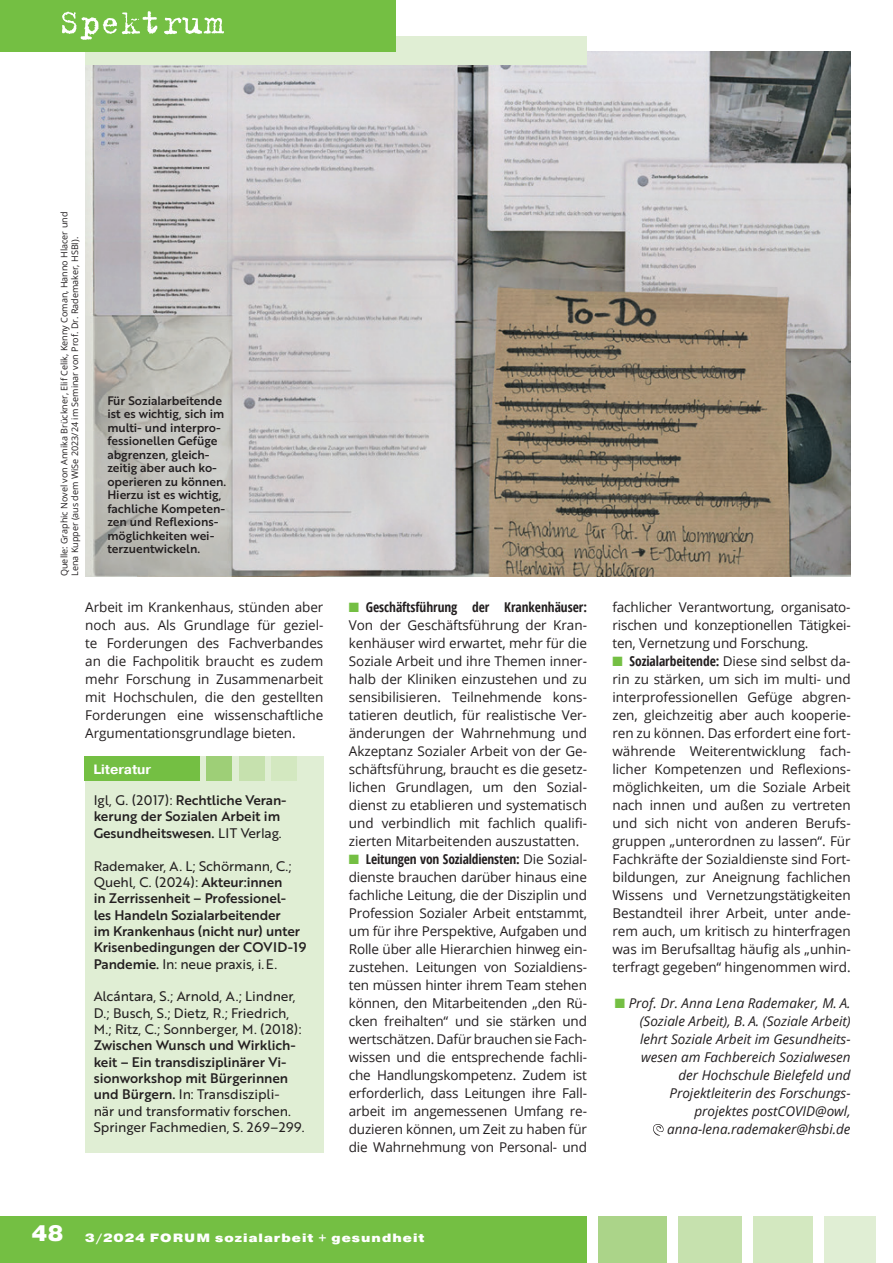
<style>
.page{position:relative;width:893px;height:1263px;background:#fff}
.page>*{position:absolute;margin:0;border:0;box-sizing:border-box;transform-origin:0 0}
.t1{font:13.5px/18px "Open Sans";letter-spacing:-.005em;color:#231f20;text-align:justify}
.t2{font:13.5px/16.4px "Brother 1816 Medium";letter-spacing:-.005em;color:#231f20}
.t3{font:13.5px/16.4px "Brother 1816 Regular";letter-spacing:-.005em;color:#231f20}
.t4{font:italic 13.5px/18px "Open Sans";color:#231f20;text-align:right}
.t5{font:700 13.5px "Pragmatica";color:#fff}
.t6{font:12px/13.5px "Brother 1816 Medium";letter-spacing:-.005em;color:#231f20}
.t7{font:900 12px "Pragmatica Ext";letter-spacing:.09em;color:#fff}
.t8{font:9px/10.8px "Open Sans";color:#231f20}
.s1{color:#74bf43}
.s2{font-weight:700;font-stretch:condensed}
.s3{font-family:"Brother 1816 Regular"}
.s4{font-family:"Brother 1816 Medium"}
.s5{font-family:"Pragmatica";font-size:22.5px}
</style>
<div class="page">
<div style="left:598px;top:1216px;width:68px;height:47px;background:#abd489"></div>
<div style="left:678px;top:1216px;width:64px;height:47px;background:#c6e1ae"></div>
<div style="left:753px;top:1216px;width:60px;height:47px;background:#d3e8c0"></div>
<div style="left:824px;top:1216px;width:51px;height:47px;background:#e0eed4"></div>
<div style="left:0;top:1216px;width:587px;height:47px;background:#74bf43"></div>
<img style="left:85px;top:51px;width:765px;height:525px">
<div style="left:85px;top:756px;width:238px;height:396px;background:#e0eed4"></div>
<div style="left:85px;top:756px;width:115px;height:25px;background:#74bf43"></div>
<div style="left:207px;top:756px;width:25px;height:25px;background:#9ecf77"></div>
<div style="left:239px;top:756px;width:25px;height:25px;background:#c6e1ae"></div>
<div style="left:271px;top:756px;width:25px;height:25px;background:#d3e8c0"></div>
<svg style="left:653px;top:1124px;width:11px;height:12px"></svg>
<div style="left:85px;top:36px;width:502px;height:28px;background:#e0eed4"></div>
<div style="left:0;top:0;width:395px;height:51px;background:#74bf43"></div>
<svg style="left:62px;top:11px;width:162px;height:29px"></svg>
<p class="t8" style="left:59px;top:576px;width:366px;rotate:-90deg">Quelle: Graphic Novel von Annika Brückner, Elif Celik, Kenny Coman, Hanno Hlacer und<br>Lena Kupper (aus dem WiSe 2023/24 im Seminar von Prof. Dr. Rademaker, HSBI).</p>
<p class="t6" style="left:107px;top:393px;width:120px">Für Sozialarbeitende ist es wichtig, sich im multi- und interpro&shy;fessionellen Gefüge abgrenzen, gleich&shy;zeitig aber auch ko&shy;operieren zu können.<br>Hierzu ist es wichtig, fachliche Kompeten&shy;zen und Reflexions&shy;möglichkeiten wei&shy;terzuentwickeln.</p>
<p class="t1" style="left:85px;top:598px;width:240px">Arbeit im Krankenhaus, stünden aber noch aus. Als Grundlage für geziel&shy;te Forderungen des Fachverbandes an die Fachpolitik braucht es zudem mehr Forschung in Zusammenarbeit mit Hochschulen, die den gestellten Forderungen eine wissenschaftliche Argumentationsgrundlage bieten.</p>
<p class="t1" style="left:349px;top:598px;width:240px"><span class="s1">■</span> <span class="s2">Geschäftsführung der Krankenhäuser:<br></span>Von der Geschäftsführung der Kran&shy;kenhäuser wird erwartet, mehr für die Soziale Arbeit und ihre Themen inner&shy;halb der Kliniken einzustehen und zu sensibilisieren. Teilnehmende kons&shy;tatieren deutlich, für realistische Ver&shy;änderungen der Wahrnehmung und Akzeptanz Sozialer Arbeit von der Ge&shy;schäftsführung, braucht es die gesetz&shy;lichen Grundlagen, um den Sozial&shy;dienst zu etablieren und systematisch und verbindlich mit fachlich qualifi&shy;zierten Mitarbeitenden auszustatten.</p>
<p class="t1" style="left:349px;top:850px;width:240px"><span class="s1">■</span> <span class="s2">Leitungen von Sozialdiensten:</span> Die Sozial&shy;dienste brauchen darüber hinaus eine fachliche Leitung, die der Disziplin und Profession Sozialer Arbeit entstammt, um für ihre Perspektive, Aufgaben und Rolle über alle Hierarchien hinweg ein&shy;zustehen. Leitungen von Sozialdiens&shy;ten müssen hinter ihrem Team stehen können, den Mitarbeitenden „den Rü&shy;cken freihalten“ und sie stärken und wertschätzen. Dafür brauchen sie Fach&shy;wissen und die entsprechende fachli&shy;che Handlungskompetenz. Zudem ist erforderlich, dass Leitungen ihre Fall&shy;arbeit im angemessenen Umfang re&shy;duzieren können, um Zeit zu haben für die Wahrnehmung von Personal- und</p>
<p class="t5" style="left:93px;top:760px;width:59px">Literatur</p>
<p class="t2" style="left:94px;top:792px;width:193px"><span class="s3">Igl, G. (2017):</span> Rechtliche Veran&shy;kerung der Sozialen Arbeit im<br>Gesundheitswesen. <span class="s3">LIT Verlag.</span></p>
<p class="t3" style="left:94px;top:857px;width:199px">Rademaker, A. L; Schörmann, C.;<br>Quehl, C. (2024): <span class="s4">Akteur:innen</span></p>
<p class="t2" style="left:94px;top:890px;width:214px">in Zerrissenheit – Professionel&shy;les Handeln Sozialarbeitender<br>im Krankenhaus (nicht nur) unter Krisenbedingungen der COVID-19</p>
<p class="t3" style="left:94px;top:955px;width:185px"><span class="s4">Pandemie.</span> In: neue praxis, i.E.</p>
<p class="t3" style="left:94px;top:988px;width:209px">Alcántara, S.; Arnold, A.; Lindner,<br>D.; Busch, S.; Dietz, R.; Friedrich,<br>M.; Ritz, C.; Sonnberger, M. (2018):</p>
<p class="t2" style="left:94px;top:1037px;width:203px">Zwischen Wunsch und Wirklich&shy;keit – Ein transdisziplinärer Vi&shy;sionworkshop mit Bürgerinnen</p>
<p class="t3" style="left:94px;top:1086px;width:213px"><span class="s4">und Bürgern.</span> In: Transdiszipli-<br>när und transformativ forschen.<br>Springer Fachmedien, S. 269–299.</p>
<p class="t1" style="left:612px;top:598px;width:240px">fachlicher Verantwortung, organisato&shy;rischen und konzeptionellen Tätigkei&shy;ten, Vernetzung und Forschung.</p>
<p class="t1" style="left:612px;top:652px;width:240px"><span class="s1">■</span> <span class="s2">Sozialarbeitende:</span> Diese sind selbst da&shy;rin zu stärken, um sich im multi- und interprofessionellen Gefüge abgren&shy;zen, gleichzeitig aber auch kooperie&shy;ren zu können. Das erfordert eine fort&shy;währende Weiterentwicklung fach&shy;licher Kompetenzen und Reflexions&shy;möglichkeiten, um die Soziale Arbeit nach innen und außen zu vertreten und sich nicht von anderen Berufs&shy;gruppen „unterordnen zu lassen“. Für Fachkräfte der Sozialdienste sind Fort&shy;bildungen, zur Aneignung fachlichen Wissens und Vernetzungstätigkeiten Bestandteil ihrer Arbeit, unter ande&shy;rem auch, um kritisch zu hinterfragen was im Berufsalltag häufig als „unhin&shy;terfragt gegeben“ hingenommen wird.</p>
<p class="t4" style="left:615px;top:994px;width:237px"><span class="s1">■</span> Prof. Dr. Anna Lena Rademaker, M. A. (Soziale Arbeit), B. A. (Soziale Arbeit) lehrt Soziale Arbeit im Gesundheits&shy;wesen am Fachbereich Sozialwesen<br>der Hochschule Bielefeld und Projektleiterin des Forschungs&shy;projektes postCOVID@owl, anna-lena.rademaker@hsbi.de</p>
<p class="t7" style="left:31px;top:1230px;width:395px"><span class="s5">48</span> 3/2024 FORUM sozialarbeit + gesundheit</p>
</div>
